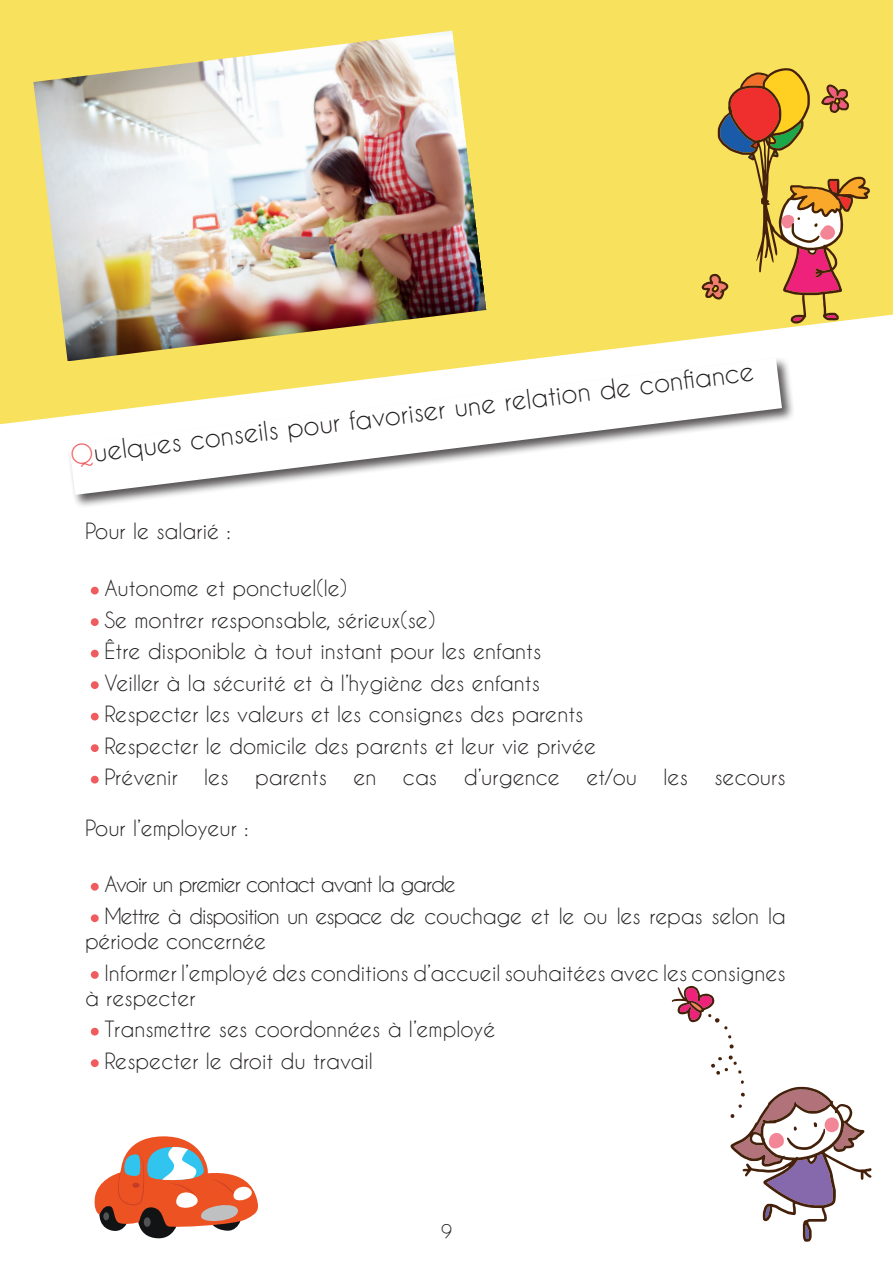
<style>
.page{position:relative;width:893px;height:1263px;background:#fff}
.page>*{position:absolute;margin:0;border:0;box-sizing:border-box;transform-origin:0 0}
.t1{font:25.5px "Caviar Dreams";color:#231f20}
.t2{font:21px/25.2px "Caviar Dreams";color:#231f20}
.t3{font:21px "Caviar Dreams";letter-spacing:-.05em;color:#231f20}
.t4{font:18px "Caviar Dreams";color:#231f20}
.s1{color:#f05c5d}
.s2{font-size:52.5px;color:#f05c5d}
</style>
<div class="page">
<svg style="left:0;top:0;width:893px;height:424px;background:#f8e36c"></svg>
<div style="left:68px;top:356px;width:727px;height:152px;background:#231f20;opacity:.75"></div>
<svg style="left:69px;top:358px;width:713px;height:137px"></svg>
<img style="left:33px;top:31px;width:454px;height:330px">
<svg style="left:672px;top:986px;width:62px;height:63px"></svg>
<svg style="left:711px;top:1055px;width:161px;height:187px"></svg>
<svg style="left:94px;top:1136px;width:164px;height:103px"></svg>
<svg style="left:701px;top:68px;width:169px;height:256px;background:#dfb856"></svg>
<p class="t1" style="left:68px;top:440px;width:690px;rotate:-7deg"><span class="s1">Q</span>uelques conseils pour favoriser une relation de confi ance</p>
<p class="t2" style="left:85px;top:518px;width:147px">Pour le salarié :</p>
<p class="t2" style="left:85px;top:575px;width:263px"><span class="s2">•</span>Autonome et ponctuel(le)</p>
<p class="t2" style="left:85px;top:607px;width:352px"><span class="s2">•</span>Se montrer responsable, sérieux(se)</p>
<p class="t2" style="left:85px;top:638px;width:458px"><span class="s2">•</span>Être disponible à tout instant pour les enfants</p>
<p class="t2" style="left:85px;top:670px;width:456px"><span class="s2">•</span>Veiller à la sécurité et à l’hygiène des enfants</p>
<p class="t2" style="left:85px;top:701px;width:500px"><span class="s2">•</span>Respecter les valeurs et les consignes des parents</p>
<p class="t2" style="left:85px;top:733px;width:513px"><span class="s2">•</span>Respecter le domicile des parents et leur vie privée</p>
<p class="t2" style="left:85px;top:764px;width:94px"><span class="s2">•</span>Prévenir</p>
<p class="t2" style="left:204px;top:764px;width:26px">les</p>
<p class="t2" style="left:255px;top:764px;width:73px">parents</p>
<p class="t2" style="left:353px;top:764px;width:25px">en</p>
<p class="t2" style="left:403px;top:764px;width:36px">cas</p>
<p class="t2" style="left:464px;top:764px;width:98px">d’urgence</p>
<p class="t2" style="left:586px;top:764px;width:52px">et/ou</p>
<p class="t2" style="left:664px;top:764px;width:26px">les</p>
<p class="t2" style="left:714px;top:764px;width:73px">secours</p>
<p class="t2" style="left:85px;top:815px;width:165px">Pour l’employeur :</p>
<p class="t3" style="left:85px;top:872px;width:372px"><span class="s2">•</span>Avoir un premier contact avant la garde</p>
<p class="t2" style="left:85px;top:903px;width:702px"><span class="s2">•</span>Mettre à disposition un espace de couchage et le ou les repas selon la période concernée</p>
<p class="t2" style="left:85px;top:959px;width:702px"><span class="s2">•</span>Informer l’employé des conditions d’accueil souhaitées avec les consignes à respecter</p>
<p class="t2" style="left:85px;top:1016px;width:412px"><span class="s2">•</span>Transmettre ses coordonnées à l’employé</p>
<p class="t2" style="left:85px;top:1048px;width:289px"><span class="s2">•</span>Respecter le droit du travail</p>
<p class="t4" style="left:441px;top:1220px;width:12px">9</p>
</div>
